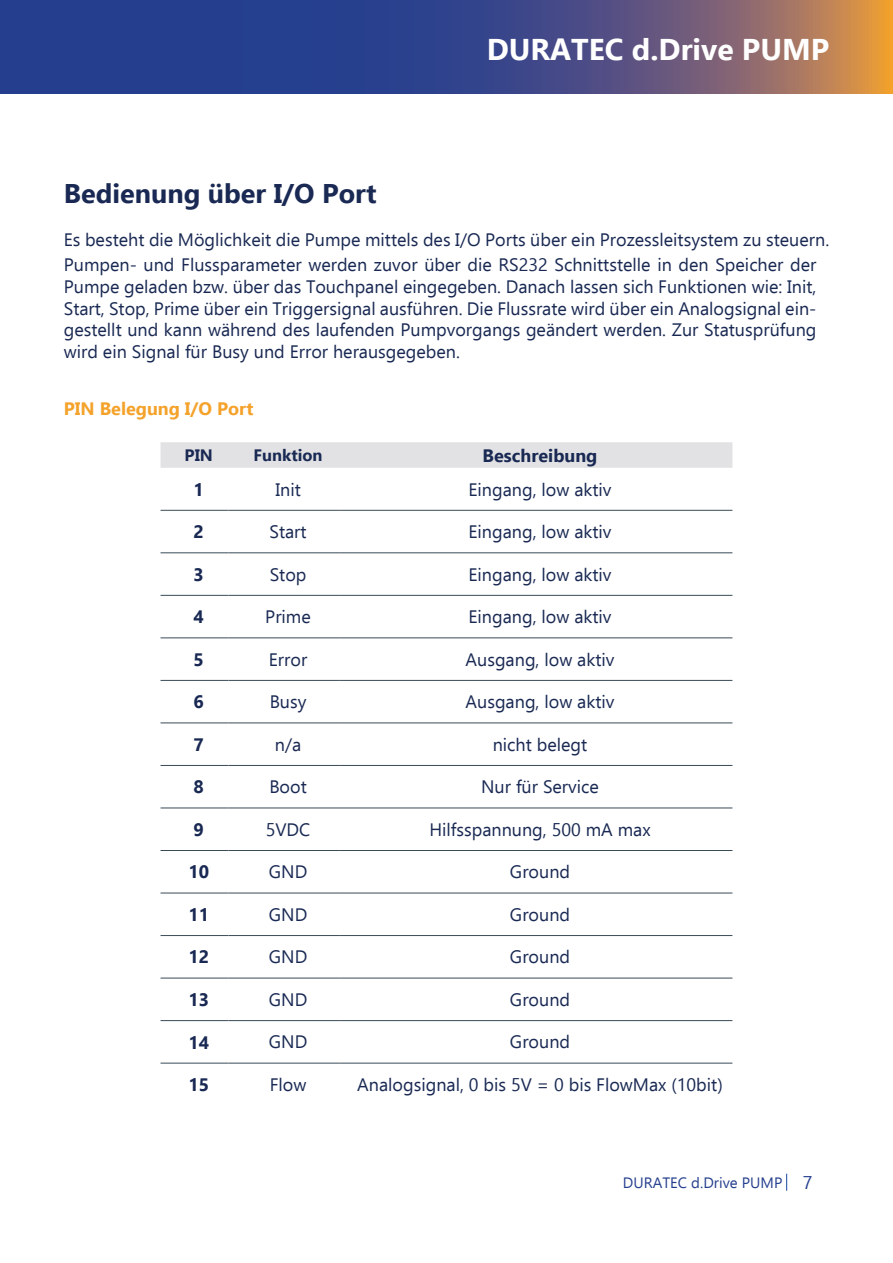
<style>
.page{position:relative;width:893px;height:1263px;background:#fff}
.page>*{position:absolute;margin:0;border:0;box-sizing:border-box;transform-origin:0 0}
.t1{font:700 30px "Ebrima";color:#fff}
.t2{font:700 27px "Ebrima";color:#192953}
.t3{font:18px/21.6px "Ebrima";color:#192953;text-align:justify}
.t4{font:700 18px "Ebrima";color:#192953}
.t5{font:700 18px "Ebrima";color:#f4a22a}
.t6{font:700 16.5px "Ebrima";color:#192953}
.t7{font:15px "Ebrima";color:#253f8e}
.s1{font-size:18px}
</style>
<div class="page">
<svg style="left:1px;top:0;width:892px;height:94px;background:#4e5081"></svg>
<hr style="left:0;top:0;width:1px;height:94px;background:#253f8e">
<svg style="left:786px;top:1174px;width:1px;height:17px"></svg>
<div style="left:161px;top:442px;width:571px;height:26px;background:#e2e2e4"></div>
<hr style="left:161px;top:510px;width:68px;height:1px;background:#394b56">
<hr style="left:229px;top:510px;width:110px;height:1px;background:#394b56">
<hr style="left:339px;top:510px;width:393px;height:1px;background:#394b56">
<hr style="left:161px;top:552px;width:68px;height:1px;background:#394b56">
<hr style="left:229px;top:552px;width:110px;height:1px;background:#394b56">
<hr style="left:339px;top:552px;width:393px;height:1px;background:#394b56">
<hr style="left:161px;top:595px;width:68px;height:1px;background:#394b56">
<hr style="left:229px;top:595px;width:110px;height:1px;background:#394b56">
<hr style="left:339px;top:595px;width:393px;height:1px;background:#394b56">
<hr style="left:161px;top:637px;width:68px;height:1px;background:#394b56">
<hr style="left:229px;top:637px;width:110px;height:1px;background:#394b56">
<hr style="left:339px;top:637px;width:393px;height:1px;background:#394b56">
<hr style="left:161px;top:680px;width:68px;height:1px;background:#394b56">
<hr style="left:229px;top:680px;width:110px;height:1px;background:#394b56">
<hr style="left:339px;top:680px;width:393px;height:1px;background:#394b56">
<hr style="left:161px;top:722px;width:68px;height:1px;background:#394b56">
<hr style="left:229px;top:722px;width:110px;height:1px;background:#394b56">
<hr style="left:339px;top:722px;width:393px;height:1px;background:#394b56">
<hr style="left:161px;top:765px;width:68px;height:1px;background:#394b56">
<hr style="left:229px;top:765px;width:110px;height:1px;background:#394b56">
<hr style="left:339px;top:765px;width:393px;height:1px;background:#394b56">
<hr style="left:161px;top:807px;width:68px;height:1px;background:#394b56">
<hr style="left:229px;top:807px;width:110px;height:1px;background:#394b56">
<hr style="left:339px;top:807px;width:393px;height:1px;background:#394b56">
<hr style="left:161px;top:850px;width:68px;height:1px;background:#394b56">
<hr style="left:229px;top:850px;width:110px;height:1px;background:#394b56">
<hr style="left:339px;top:850px;width:393px;height:1px;background:#394b56">
<hr style="left:161px;top:893px;width:68px;height:1px;background:#394b56">
<hr style="left:229px;top:893px;width:110px;height:1px;background:#394b56">
<hr style="left:339px;top:893px;width:393px;height:1px;background:#394b56">
<hr style="left:161px;top:935px;width:68px;height:1px;background:#394b56">
<hr style="left:229px;top:935px;width:110px;height:1px;background:#394b56">
<hr style="left:339px;top:935px;width:393px;height:1px;background:#394b56">
<hr style="left:161px;top:978px;width:68px;height:1px;background:#394b56">
<hr style="left:229px;top:978px;width:110px;height:1px;background:#394b56">
<hr style="left:339px;top:978px;width:393px;height:1px;background:#394b56">
<hr style="left:161px;top:1020px;width:68px;height:1px;background:#394b56">
<hr style="left:229px;top:1020px;width:110px;height:1px;background:#394b56">
<hr style="left:339px;top:1020px;width:393px;height:1px;background:#394b56">
<hr style="left:161px;top:1063px;width:68px;height:1px;background:#394b56">
<hr style="left:229px;top:1063px;width:110px;height:1px;background:#394b56">
<hr style="left:339px;top:1063px;width:393px;height:1px;background:#394b56">
<h1 class="t1" style="left:487px;top:26px;width:344px">DURATEC d.Drive PUMP</h1>
<p class="t2" style="left:64px;top:172px;width:314px">Bedienung über I/O Port</p>
<p class="t3" style="left:64px;top:228px;width:767px">Es besteht die Möglichkeit die Pumpe mittels des I/O Ports über ein Prozessleitsystem zu steuern.</p>
<p class="t3" style="left:64px;top:254px;width:754px">Pumpen- und Flussparameter werden zuvor über die RS232 Schnittstelle in den Speicher der Pumpe geladen bzw. über das Touchpanel eingegeben. Danach lassen sich Funktionen wie: Init, Start, Stop, Prime über ein Triggersignal ausführen. Die Flussrate wird über ein Analogsignal ein&shy;gestellt und kann während des laufenden Pumpvorgangs geändert werden. Zur Statusprüfung wird ein Signal für Busy und Error herausgegeben.</p>
<p class="t5" style="left:64px;top:394px;width:191px">PIN Belegung I/O Port</p>
<p class="t6" style="left:185px;top:442px;width:30px">PIN</p>
<p class="t6" style="left:254px;top:442px;width:70px">Funktion</p>
<p class="t4" style="left:483px;top:441px;width:116px">Beschreibung</p>
<p class="t4" style="left:194px;top:475px;width:12px">1</p>
<p class="t3" style="left:275px;top:478px;width:27px">Init</p>
<p class="t3" style="left:468px;top:478px;width:145px">Eingang, low aktiv</p>
<p class="t4" style="left:194px;top:518px;width:12px">2</p>
<p class="t3" style="left:269px;top:520px;width:39px">Start</p>
<p class="t3" style="left:468px;top:520px;width:145px">Eingang, low aktiv</p>
<p class="t4" style="left:194px;top:560px;width:12px">3</p>
<p class="t3" style="left:270px;top:563px;width:38px">Stop</p>
<p class="t3" style="left:468px;top:563px;width:145px">Eingang, low aktiv</p>
<p class="t4" style="left:194px;top:603px;width:12px">4</p>
<p class="t3" style="left:265px;top:605px;width:47px">Prime</p>
<p class="t3" style="left:468px;top:605px;width:145px">Eingang, low aktiv</p>
<p class="t4" style="left:194px;top:645px;width:12px">5</p>
<p class="t3" style="left:269px;top:648px;width:40px">Error</p>
<p class="t3" style="left:466px;top:648px;width:150px">Ausgang, low aktiv</p>
<p class="t4" style="left:194px;top:688px;width:12px">6</p>
<p class="t3" style="left:270px;top:690px;width:38px">Busy</p>
<p class="t3" style="left:466px;top:690px;width:150px">Ausgang, low aktiv</p>
<p class="t4" style="left:194px;top:730px;width:12px">7</p>
<p class="t3" style="left:275px;top:733px;width:28px">n/a</p>
<p class="t3" style="left:493px;top:733px;width:96px">nicht belegt</p>
<p class="t4" style="left:194px;top:773px;width:12px">8</p>
<p class="t3" style="left:269px;top:775px;width:39px">Boot</p>
<p class="t3" style="left:481px;top:775px;width:119px">Nur für Service</p>
<p class="t4" style="left:194px;top:815px;width:12px">9</p>
<p class="t3" style="left:266px;top:818px;width:46px">5VDC</p>
<p class="t3" style="left:429px;top:818px;width:223px">Hilfsspannung, 500 mA max</p>
<p class="t4" style="left:188px;top:858px;width:22px">10</p>
<p class="t3" style="left:269px;top:860px;width:40px">GND</p>
<p class="t3" style="left:510px;top:860px;width:62px">Ground</p>
<p class="t4" style="left:188px;top:900px;width:22px">11</p>
<p class="t3" style="left:269px;top:903px;width:40px">GND</p>
<p class="t3" style="left:510px;top:903px;width:62px">Ground</p>
<p class="t4" style="left:188px;top:943px;width:22px">12</p>
<p class="t3" style="left:269px;top:945px;width:40px">GND</p>
<p class="t3" style="left:510px;top:945px;width:62px">Ground</p>
<p class="t4" style="left:188px;top:985px;width:22px">13</p>
<p class="t3" style="left:269px;top:988px;width:40px">GND</p>
<p class="t3" style="left:510px;top:988px;width:62px">Ground</p>
<p class="t4" style="left:188px;top:1028px;width:22px">14</p>
<p class="t3" style="left:269px;top:1031px;width:40px">GND</p>
<p class="t3" style="left:510px;top:1031px;width:62px">Ground</p>
<p class="t4" style="left:188px;top:1070px;width:22px">15</p>
<p class="t3" style="left:270px;top:1073px;width:38px">Flow</p>
<p class="t3" style="left:357px;top:1073px;width:367px">Analogsignal, 0 bis 5V = 0 bis FlowMax (10bit)</p>
<p class="t7" style="left:623px;top:1171px;width:191px">DURATEC d.Drive PUMP <span class="s1">7</span></p>
</div>
